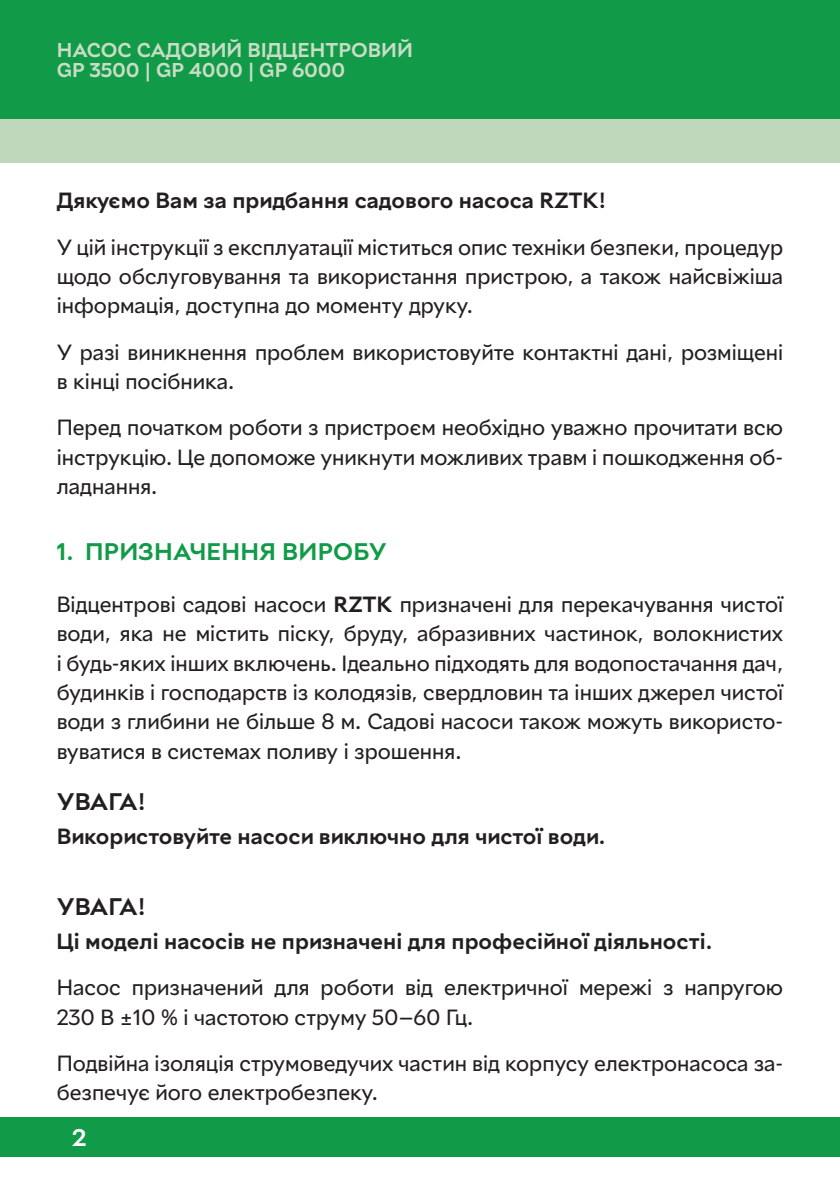
<style>
.page{position:relative;width:840px;height:1191px;background:#fff}
.page>*{position:absolute;margin:0;border:0;box-sizing:border-box;transform-origin:0 0}
.Раздел{font:700 24px "Rozetka";letter-spacing:.01em;color:#119a48}
.УВАГА{font:700 24px "Rozetka";letter-spacing:-.015em;color:#231f20}
.t1{font:700 24px "Rozetka";color:#fff}
.базовый{font:22px/29.4px "Rozetka";color:#231f20;text-align:justify}
.УВАГА_текст{font:700 22px "Rozetka";color:#231f20}
.базовый-2{font:700 22px "Rozetka";color:#231f20}
.t2{font:700 20px/20px "Rozetka";color:#c9ddc6}
.s1{font-weight:700}
</style>
<div class="page">
<div style="left:0;top:0;width:839px;height:119px;background:#119a48"></div>
<div style="left:0;top:1117px;width:839px;height:40px;background:#119a48"></div>
<div style="left:0;top:119px;width:839px;height:44px;background:#bed7bb"></div>
<hr style="left:839px;top:119px;width:1px;height:44px;background:#bed7bb">
<p class="t2" style="left:57px;top:40px;width:357px">НАСОС САДОВИЙ ВІДЦЕНТРОВИЙ<br>GP 3500 | GP 4000 | GP 6000</p>
<p class="базовый-2" style="left:57px;top:188px;width:551px">Дякуємо Вам за придбання садового насоса RZTK!</p>
<p class="базовый" style="left:57px;top:233px;width:727px">У цій інструкції з експлуатації міститься опис техніки безпеки, процедур щодо обслуговування та використання пристрою, а також найсвіжіша інформація, доступна до моменту друку.</p>
<p class="базовый" style="left:57px;top:338px;width:727px">У разі виникнення проблем використовуйте контактні дані, розміщені в кінці посібника.</p>
<p class="базовый" style="left:57px;top:413px;width:727px">Перед початком роботи з пристроєм необхідно уважно прочитати всю інструкцію. Це допоможе уникнути можливих травм і пошкодження об&shy;ладнання.</p>
<p class="Раздел" style="left:57px;top:538px;width:331px">1. ПРИЗНАЧЕННЯ ВИРОБУ</p>
<p class="базовый" style="left:57px;top:590px;width:727px">Відцентрові садові насоси <span class="s1">RZTK</span> призначені для перекачування чистої води, яка не містить піску, бруду, абразивних частинок, волокнистих і будь-яких інших включень. Ідеально підходять для водопостачання дач, будинків і господарств із колодязів, свердловин та інших джерел чистої води з глибини не більше 8 м. Садові насоси також можуть використо&shy;вуватися в системах поливу і зрошення.</p>
<p class="УВАГА" style="left:57px;top:787px;width:91px">УВАГА!</p>
<p class="УВАГА_текст" style="left:57px;top:823px;width:550px">Використовуйте насоси виключно для чистої води.</p>
<p class="УВАГА" style="left:57px;top:892px;width:91px">УВАГА!</p>
<p class="УВАГА_текст" style="left:57px;top:928px;width:656px">Ці моделі насосів не призначені для професійної діяльності.</p>
<p class="базовый" style="left:57px;top:973px;width:727px">Насос призначений для роботи від електричної мережі з напругою<br>230 В ±10 % і частотою струму 50—60 Гц.</p>
<p class="базовый" style="left:57px;top:1049px;width:727px">Подвійна ізоляція струмоведучих частин від корпусу електронасоса за&shy;безпечує його електробезпеку.</p>
<p class="t1" style="left:72px;top:1123px;width:16px">2</p>
</div>
